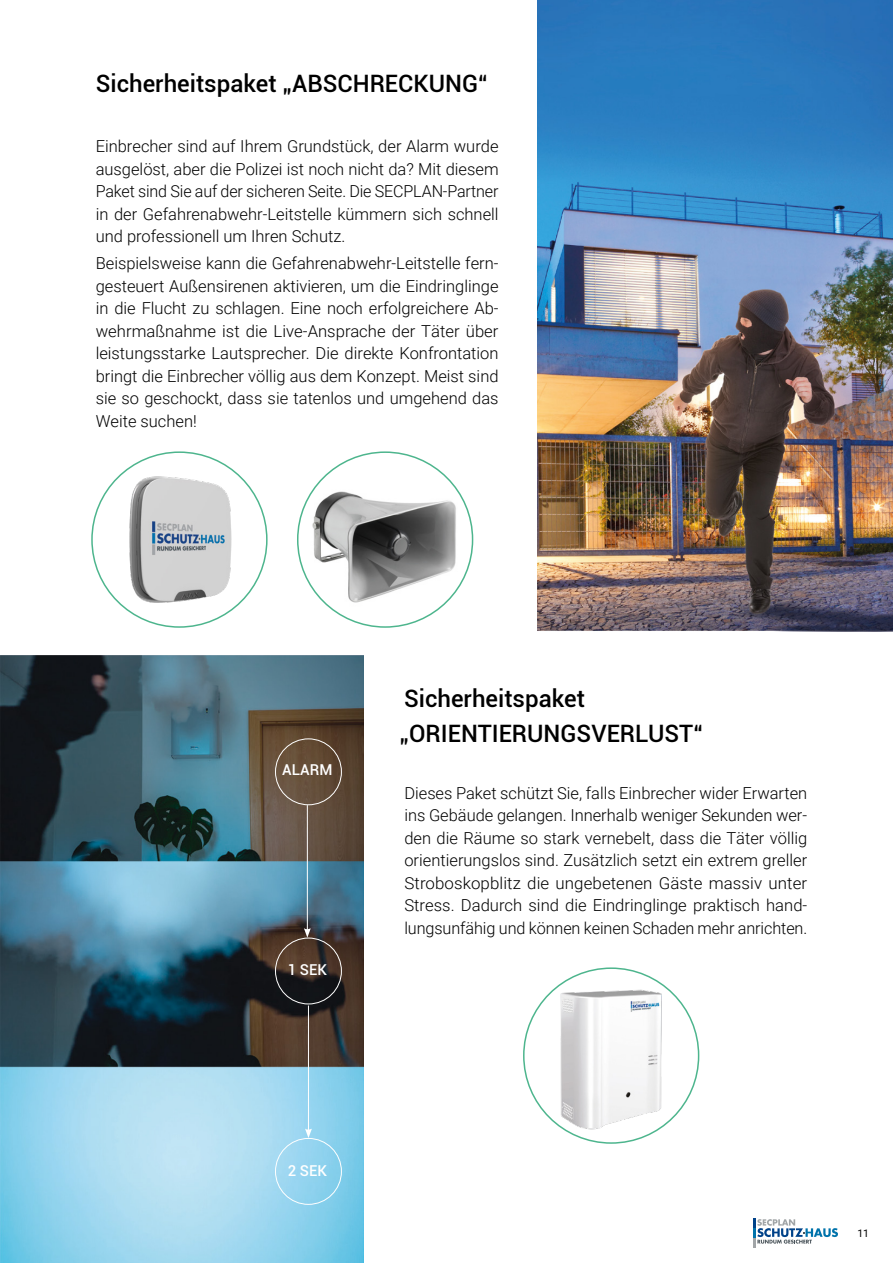
<style>
.page{position:relative;width:893px;height:1263px;background:#fff}
.page>*{position:absolute;margin:0;border:0;box-sizing:border-box;transform-origin:0 0}
.t1{font:500 24px/34.5px "Roboto";color:#000}
.t2{font:300 16.5px/22.5px "Roboto";color:#000;text-align:justify}
.t3{font:500 15px "Roboto";color:#fff}
.t4{font:10.5px "Roboto";color:#000}
</style>
<div class="page">
<img style="left:0;top:655px;width:364px;height:608px">
<svg style="left:753px;top:1218px;width:85px;height:29px"></svg>
<img style="left:538px;top:0;width:355px;height:631px">
<img style="left:123px;top:470px;width:113px;height:139px">
<img style="left:311px;top:468px;width:149px;height:143px">
<img style="left:557px;top:987px;width:109px;height:146px">
<div style="left:275px;top:738px;width:67px;height:67px;border:1px solid #fff;border-radius:50%"></div>
<div style="left:275px;top:938px;width:67px;height:66px;border:1px solid #fff;border-radius:50%"></div>
<div style="left:275px;top:1138px;width:67px;height:67px;border:1px solid #fff;border-radius:50%"></div>
<hr style="left:307px;top:805px;width:1px;height:125px;background:#fff">
<svg style="left:304px;top:928px;width:7px;height:10px"></svg>
<hr style="left:308px;top:1005px;width:1px;height:126px;background:#fff">
<svg style="left:305px;top:1128px;width:7px;height:10px"></svg>
<h1 class="t1" style="left:96px;top:66px;width:394px">Sicherheitspaket „ABSCHRECKUNG“</h1>
<p class="t2" style="left:96px;top:135px;width:404px">Einbrecher sind auf Ihrem Grundstück, der Alarm wurde ausgelöst, aber die Polizei ist noch nicht da? Mit diesem Paket sind Sie auf der sicheren Seite. Die SECPLAN-Partner in der Gefahrenabwehr-Leitstelle kümmern sich schnell und professionell um Ihren Schutz.</p>
<p class="t2" style="left:96px;top:251px;width:404px">Beispielsweise kann die Gefahrenabwehr-Leitstelle fern&shy;gesteuert Außensirenen aktivieren, um die Eindringlinge in die Flucht zu schlagen. Eine noch erfolgreichere Ab&shy;wehrmaßnahme ist die Live-Ansprache der Täter über leistungsstarke Lautsprecher. Die direkte Konfrontation bringt die Einbrecher völlig aus dem Konzept. Meist sind sie so geschockt, dass sie tatenlos und umgehend das Weite suchen!</p>
<p class="t3" style="left:282px;top:759px;width:52px">ALARM</p>
<p class="t3" style="left:288px;top:959px;width:41px">1 SEK</p>
<h1 class="t1" style="left:399px;top:680px;width:305px">Sicherheitspaket „ORIENTIERUNGSVERLUST“</h1>
<p class="t2" style="left:404px;top:781px;width:404px">Dieses Paket schützt Sie, falls Einbrecher wider Erwarten ins Gebäude gelangen. Innerhalb weniger Sekunden wer&shy;den die Räume so stark vernebelt, dass die Täter völlig orientierungslos sind. Zusätzlich setzt ein extrem greller Stroboskopblitz die ungebetenen Gäste massiv unter Stress. Dadurch sind die Eindringlinge praktisch hand&shy;lungsunfähig und können keinen Schaden mehr anrichten.</p>
<p class="t3" style="left:288px;top:1160px;width:41px">2 SEK</p>
<p class="t4" style="left:857px;top:1225px;width:13px">11</p>
</div>
